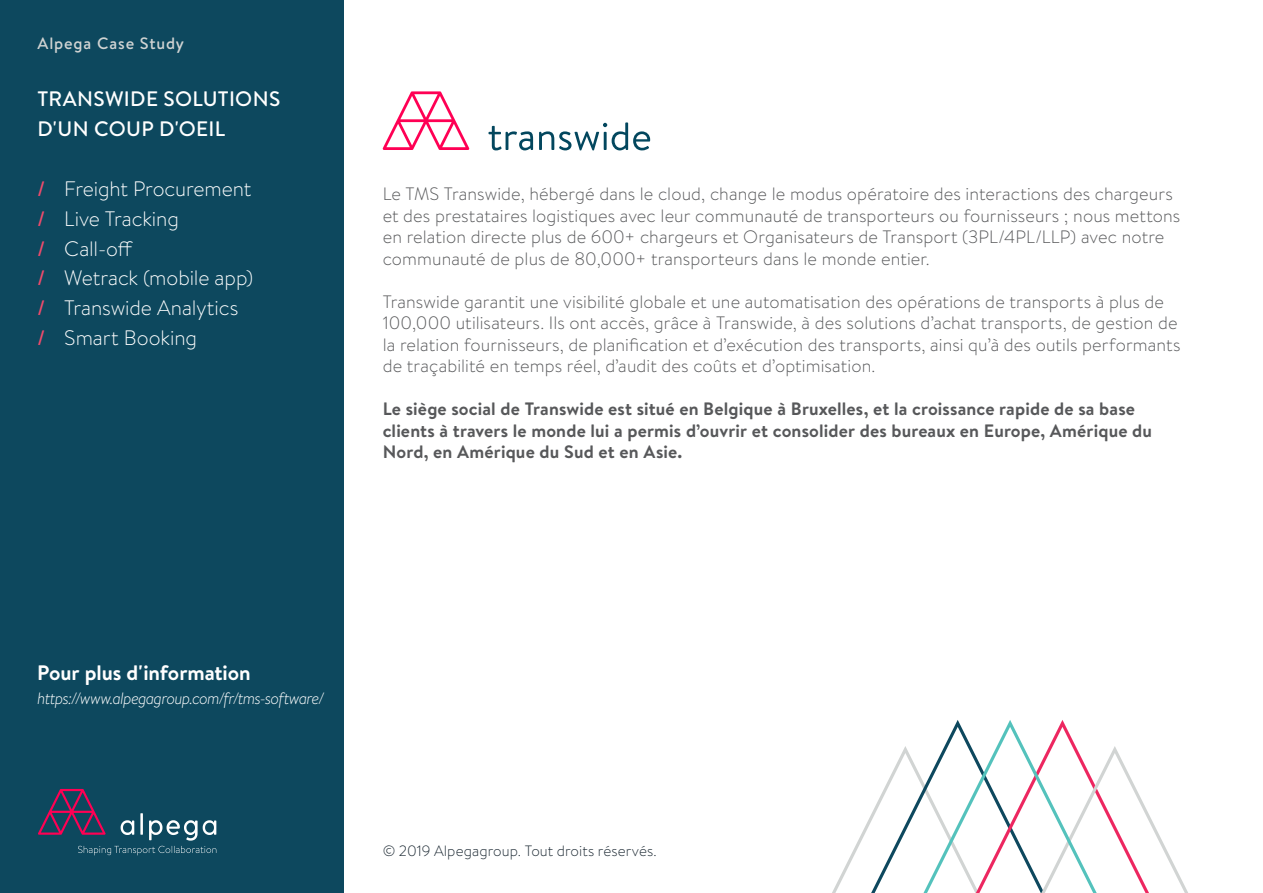
<style>
.page{position:relative;width:1263px;height:893px;background:#fff}
.page>*{position:absolute;margin:0;border:0;box-sizing:border-box;transform-origin:0 0}
.t1{font:300 20.85px "Brandon Text";letter-spacing:-.005em;color:#fff}
.Quotation_12{font:500 20.85px/29.8px "Brandon Text";letter-spacing:.015em;color:#fff}
.Quotation_12-2{font:700 20.85px "Brandon Text";letter-spacing:-.005em;color:#fff}
.Body_Text_1{font:300 18px/21.5px "Brandon Text";letter-spacing:.005em;color:#57585a}
.Body_Text_1-2{font:700 18px/21.5px "Brandon Text";letter-spacing:.01em;color:#57585a}
.Quotation_12-3{font:italic 300 16.5px "Brandon Text";letter-spacing:-.045em;color:#fff}
.t2{font:500 16.5px "Brandon Text";letter-spacing:.055em;color:#d1d4d3}
.Quotation_12-4{font:300 15px "Brandon Text";letter-spacing:.005em;color:#1b2832}
.s1{font-weight:500;color:#ef4b6c}
</style>
<div class="page">
<div style="left:0;top:0;width:344px;height:893px;background:#0d485e"></div>
<svg style="left:832px;top:720px;width:356px;height:173px"></svg>
<svg style="left:38px;top:789px;width:178px;height:66px"></svg>
<svg style="left:383px;top:91px;width:86px;height:59px"></svg>
<svg style="left:488px;top:126px;width:45px;height:24px"></svg>
<svg style="left:539px;top:122px;width:111px;height:28px"></svg>
<p class="t2" style="left:37px;top:32px;width:148px">Alpega Case Study</p>
<p class="Quotation_12" style="left:37px;top:83px;width:244px">TRANSWIDE SOLUTIONS<br>D'UN COUP D'OEIL</p>
<p class="t1" style="left:37px;top:174px;width:216px"><span class="s1">/</span> Freight Procurement</p>
<p class="t1" style="left:37px;top:204px;width:143px"><span class="s1">/</span> Live Tracking</p>
<p class="t1" style="left:37px;top:234px;width:97px"><span class="s1">/</span> Call-off</p>
<p class="t1" style="left:37px;top:264px;width:218px"><span class="s1">/</span> Wetrack (mobile app)</p>
<p class="t1" style="left:37px;top:294px;width:203px"><span class="s1">/</span> Transwide Analytics</p>
<p class="t1" style="left:37px;top:324px;width:161px"><span class="s1">/</span> Smart Booking</p>
<p class="Body_Text_1" style="left:383px;top:183px;width:799px">Le TMS Transwide, hébergé dans le cloud, change le modus opératoire des interactions des chargeurs et des prestataires logistiques avec leur communauté de transporteurs ou fournisseurs ; nous mettons en relation directe plus de 600+ chargeurs et Organisateurs de Transport (3PL/4PL/LLP) avec notre communauté de plus de 80,000+ transporteurs dans le monde entier.</p>
<p class="Body_Text_1" style="left:383px;top:290px;width:799px">Transwide garantit une visibilité globale et une automatisation des opérations de transports à plus de 100,000 utilisateurs. Ils ont accès, grâce à Transwide, à des solutions d’achat transports, de gestion de la relation fournisseurs, de planification et d’exécution des transports, ainsi qu’à des outils performants de traçabilité en temps réel, d’audit des coûts et d’optimisation.</p>
<p class="Body_Text_1-2" style="left:383px;top:398px;width:771px">Le siège social de Transwide est situé en Belgique à Bruxelles, et la croissance rapide de sa base clients à travers le monde lui a permis d’ouvrir et consolider des bureaux en Europe, Amérique du<br>Nord, en Amérique du Sud et en Asie.</p>
<p class="Quotation_12-2" style="left:37px;top:658px;width:215px">Pour plus d'information</p>
<p class="Quotation_12-3" style="left:37px;top:687px;width:289px">https://www.alpegagroup.com/fr/tms-software/</p>
<p class="Quotation_12-4" style="left:383px;top:840px;width:276px">© 2019 Alpegagroup. Tout droits réservés.</p>
</div>
